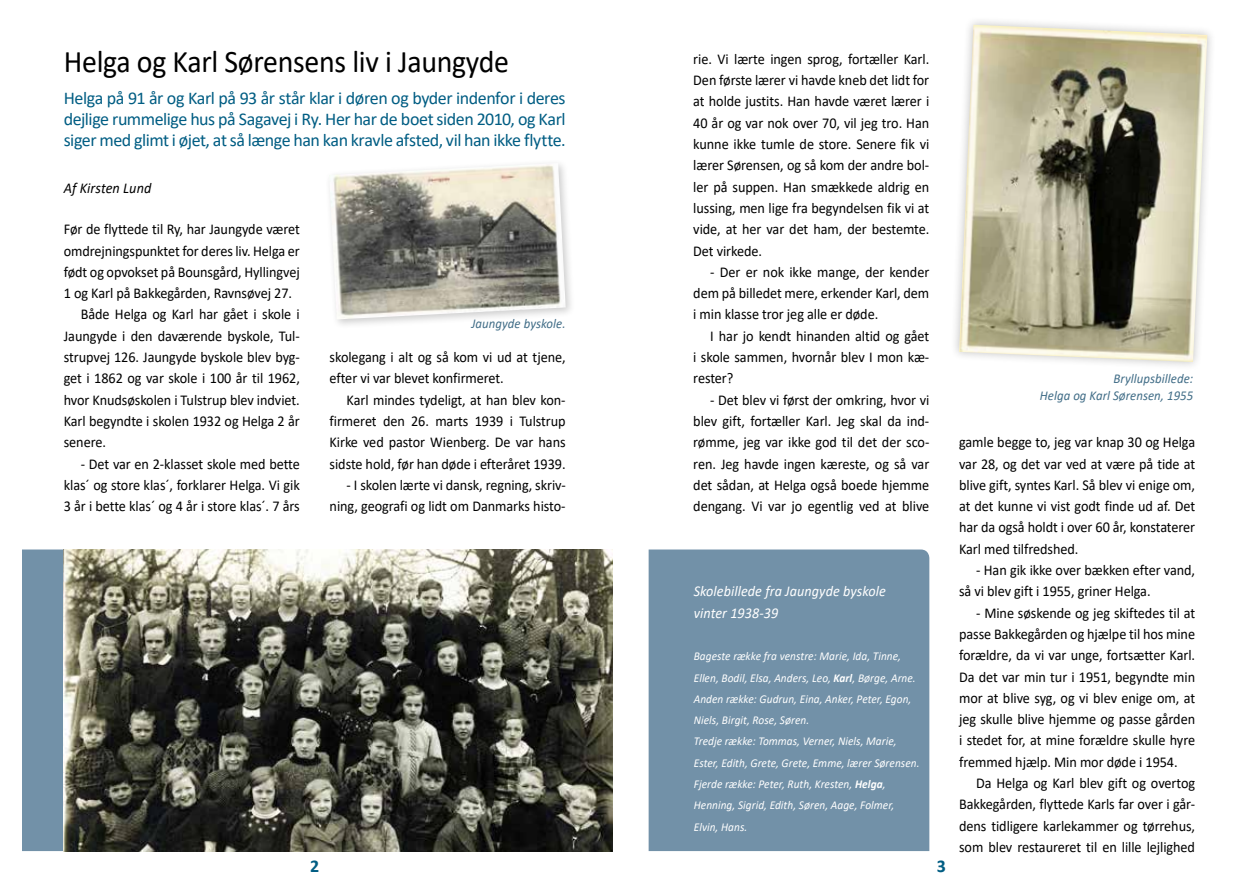
<style>
.page{position:relative;width:1259px;height:893px;background:#fff}
.page>*{position:absolute;margin:0;border:0;box-sizing:border-box;transform-origin:0 0}
.t1{font:31.5px "Calibri";letter-spacing:-.01em;color:#000;scale:.95 1}
.t2{font:18px/21px "Calibri";letter-spacing:-.03em;color:#005d83;text-align:justify}
.t3{font:700 18px "Calibri";color:#005d83}
.t4{font:15px/21.3px "Calibri";letter-spacing:-.005em;color:#000;text-align:justify;scale:.95 1}
.t5{font:italic 15px/21.3px "Calibri";letter-spacing:.005em;color:#fff;scale:.94 1}
.t6{font:italic 15px "Calibri";letter-spacing:.005em;color:#000;scale:.95 1}
.t7{font:italic 13.5px/16.8px "Calibri";letter-spacing:.005em;color:#416d87;text-align:right;scale:.95 1}
.t8{font:italic 12px/21.3px "Calibri";letter-spacing:.005em;color:#fff;scale:.94 1}
.s1{font-weight:700}
</style>
<div class="page">
<div style="left:22px;top:549px;width:42px;height:302px;background:#7291a8"></div>
<div style="left:648px;top:549px;width:281px;height:302px;background:#7291a8"></div>
<div style="left:950px;top:16px;width:266px;height:355px;background:#000;opacity:.23"></div>
<img style="left:959px;top:25px;width:248px;height:337px">
<div style="left:325px;top:159px;width:251px;height:171px;background:#000;opacity:.2"></div>
<img style="left:329px;top:163px;width:237px;height:156px">
<img style="left:64px;top:549px;width:548px;height:302px">
<h1 class="t1" style="left:64px;top:39px;width:470px">Helga og Karl Sørensens liv i Jaungyde</h1>
<p class="t2" style="left:64px;top:87px;width:503px">Helga på 91 år og Karl på 93 år står klar i døren og byder indenfor i deres dejlige rummelige hus på Sagavej i Ry. Her har de boet siden 2010, og Karl siger med glimt i øjet, at så længe han kan kravle afsted, vil han ikke flytte.</p>
<p class="t6" style="left:64px;top:178px;width:94px">Af Kirsten Lund</p>
<p class="t4" style="left:64px;top:218px;width:250px">Før de flyttede til Ry, har Jaungyde været</p>
<p class="t4" style="left:64px;top:240px;width:250px">omdrejningspunktet for deres liv. Helga er</p>
<p class="t4" style="left:64px;top:261px;width:250px">født og opvokset på Bounsgård, Hyllingvej</p>
<p class="t4" style="left:64px;top:282px;width:242px">1 og Karl på Bakkegården, Ravnsøvej 27.</p>
<p class="t4" style="left:81px;top:303px;width:232px">Både Helga og Karl har gået i skole i</p>
<p class="t4" style="left:64px;top:325px;width:250px">Jaungyde i den daværende byskole, Tul-</p>
<p class="t4" style="left:64px;top:346px;width:250px">strupvej 126. Jaungyde byskole blev byg-</p>
<p class="t4" style="left:64px;top:367px;width:250px">get i 1862 og var skole i 100 år til 1962,</p>
<p class="t4" style="left:64px;top:389px;width:250px">hvor Knudsøskolen i Tulstrup blev indviet.</p>
<p class="t4" style="left:64px;top:410px;width:250px">Karl begyndte i skolen 1932 og Helga 2 år</p>
<p class="t4" style="left:64px;top:431px;width:46px">senere.</p>
<p class="t4" style="left:64px;top:453px;width:250px;text-indent:17px">- Det var en 2-klasset skole med bette klas´ og store klas´, forklarer Helga. Vi gik 3 år i bette klas´ og 4 år i store klas´. 7 års</p>
<p class="t7" style="left:471px;top:315px;width:101px">Jaungyde byskole.</p>
<p class="t4" style="left:330px;top:346px;width:250px">skolegang i alt og så kom vi ud at tjene, efter vi var blevet konfirmeret.</p>
<p class="t4" style="left:330px;top:389px;width:250px;text-indent:17px">Karl mindes tydeligt, at han blev kon&shy;firmeret den 26. marts 1939 i Tulstrup Kirke ved pastor Wienberg. De var hans sidste hold, før han døde i efteråret 1939.</p>
<p class="t4" style="left:330px;top:474px;width:250px;text-align:right">- I skolen lærte vi dansk, regning, skriv&shy;ning, geografi og lidt om Danmarks histo-</p>
<p class="t4" style="left:693px;top:48px;width:250px">rie. Vi lærte ingen sprog, fortæller Karl.<br>Den første lærer vi havde kneb det lidt for at holde justits. Han havde været lærer i 40 år og var nok over 70, vil jeg tro. Han kunne ikke tumle de store. Senere fik vi lærer Sørensen, og så kom der andre bol&shy;ler på suppen. Han smækkede aldrig en lussing, men lige fra begyndelsen fik vi at vide, at her var det ham, der bestemte.<br>Det virkede.</p>
<p class="t4" style="left:693px;top:261px;width:250px;text-indent:17px">- Der er nok ikke mange, der kender dem på billedet mere, erkender Karl, dem i min klasse tror jeg alle er døde.</p>
<p class="t4" style="left:693px;top:325px;width:250px;text-indent:17px">I har jo kendt hinanden altid og gået i skole sammen, hvornår blev I mon kæ&shy;rester?</p>
<p class="t4" style="left:693px;top:389px;width:250px;text-indent:17px">- Det blev vi først der omkring, hvor vi blev gift, fortæller Karl. Jeg skal da ind&shy;rømme, jeg var ikke god til det der sco&shy;ren. Jeg havde ingen kæreste, og så var det sådan, at Helga også boede hjemme dengang. Vi var jo egentlig ved at blive</p>
<p class="t5" style="left:694px;top:580px;width:206px">Skolebillede fra Jaungyde byskole vinter 1938-39</p>
<p class="t8" style="left:694px;top:645px;width:242px">Bageste række fra venstre: Marie, Ida, Tinne, Ellen, Bodil, Elsa, Anders, Leo, <span class="s1">Karl</span>, Børge, Arne.<br>Anden række: Gudrun, Eina, Anker, Peter, Egon, Niels, Birgit, Rose, Søren.<br>Tredje række: Tommas, Verner, Niels, Marie, Ester, Edith, Grete, Grete, Emme, lærer Sørensen.<br>Fjerde række: Peter, Ruth, Kresten, <span class="s1">Helga</span>, Henning, Sigrid, Edith, Søren, Aage, Folmer, Elvin, Hans.</p>
<p class="t3" style="left:310px;top:854px;width:11px">2</p>
<p class="t3" style="left:937px;top:854px;width:11px">3</p>
<p class="t7" style="left:1040px;top:370px;width:163px">Bryllupsbillede:<br>Helga og Karl Sørensen, 1955</p>
<p class="t4" style="left:959px;top:431px;width:250px">gamle begge to, jeg var knap 30 og Helga var 28, og det var ved at være på tide at blive gift, syntes Karl. Så blev vi enige om, at det kunne vi vist godt finde ud af. Det har da også holdt i over 60 år, konstaterer Karl med tilfredshed.</p>
<p class="t4" style="left:959px;top:559px;width:250px;text-indent:17px">- Han gik ikke over bækken efter vand, så vi blev gift i 1955, griner Helga.</p>
<p class="t4" style="left:959px;top:602px;width:250px;text-indent:17px">- Mine søskende og jeg skiftedes til at passe Bakkegården og hjælpe til hos mine forældre, da vi var unge, fortsætter Karl.<br>Da det var min tur i 1951, begyndte min mor at blive syg, og vi blev enige om, at jeg skulle blive hjemme og passe gården i stedet for, at mine forældre skulle hyre fremmed hjælp. Min mor døde i 1954.</p>
<p class="t4" style="left:959px;top:772px;width:250px;text-indent:17px">Da Helga og Karl blev gift og overtog Bakkegården, flyttede Karls far over i går&shy;dens tidligere karlekammer og tørrehus, som blev restaureret til en lille lejlighed</p>
</div>
